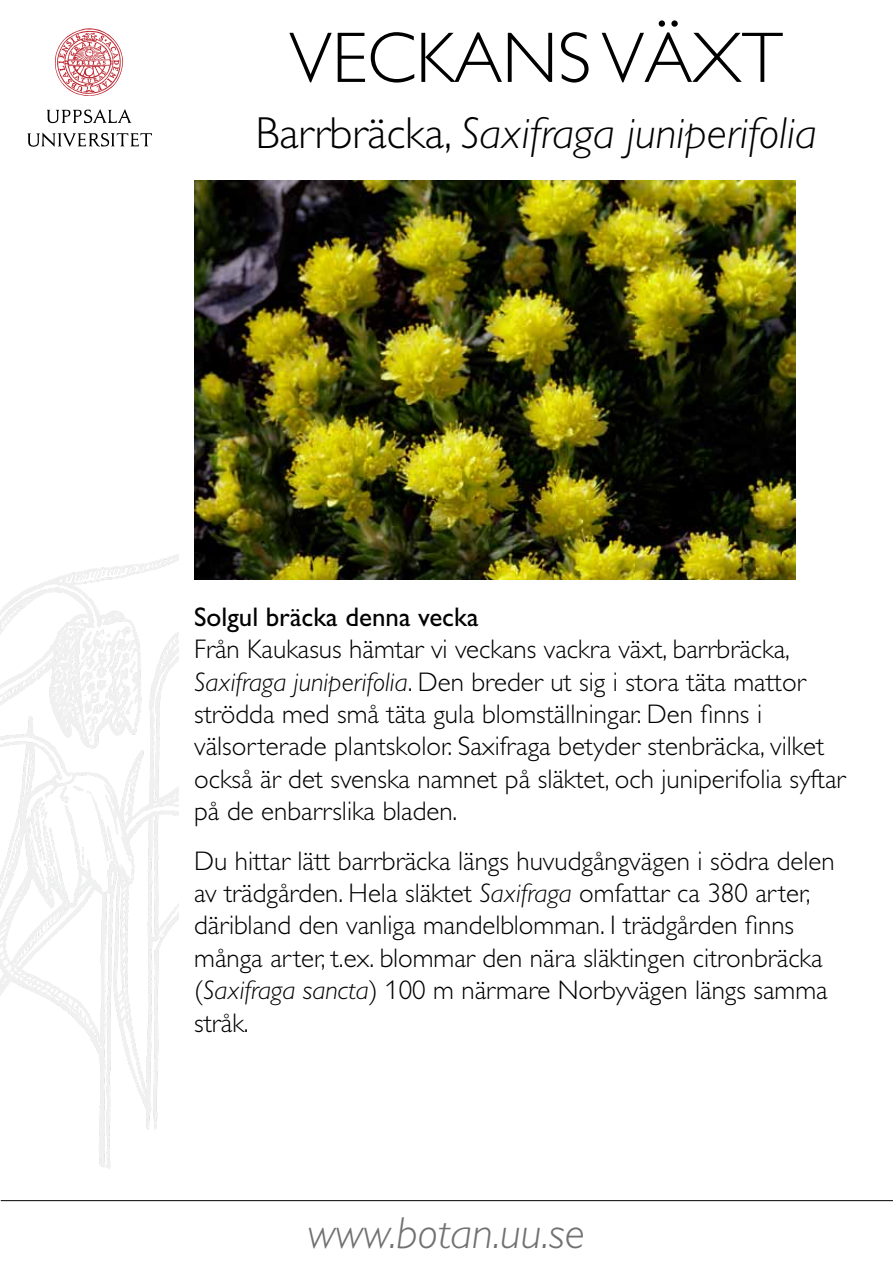
<style>
.page{position:relative;width:893px;height:1263px;background:#fff}
.page>*{position:absolute;margin:0;border:0;box-sizing:border-box;transform-origin:0 0}
.t1{font:300 72px "Gill Alt One";color:#000}
.t2{font:italic 300 45px "Gill Alt One";color:#000}
.t3{font:italic 300 45px "Gill Alt One";color:#707172}
.t4{font:300 27px/32.4px "Gill Alt One";color:#000}
.t5{font:27px "Gill Alt One";color:#000}
.s1{font-style:normal}
.s2{font-style:italic}
</style>
<div class="page">
<img style="left:0;top:554px;width:179px;height:615px">
<hr style="left:1px;top:1200px;width:892px;height:1px;background:#000">
<svg style="left:47px;top:109px;width:85px;height:14px"></svg>
<svg style="left:27px;top:133px;width:125px;height:14px"></svg>
<svg style="left:55px;top:28px;width:68px;height:68px"></svg>
<img style="left:194px;top:180px;width:601px;height:399px">
<h1 class="t1" style="left:289px;top:17px;width:495px">VECKANS VÄXT</h1>
<h2 class="t2" style="left:255px;top:108px;width:563px"><span class="s1">Barrbräcka,</span> Saxifraga juniperifolia</h2>
<p class="t5" style="left:194px;top:601px;width:286px">Solgul bräcka denna vecka</p>
<p class="t4" style="left:194px;top:633px;width:653px">Från Kaukasus hämtar vi veckans vackra växt, barrbräcka, <span class="s2">Saxifraga juniperifolia</span>. Den breder ut sig i stora täta mattor strödda med små täta gula blomställningar. Den finns i välsorterade plantskolor. Saxifraga betyder stenbräcka, vilket också är det svenska namnet på släktet, och juniperifolia syftar på de enbarrslika bladen.</p>
<p class="t4" style="left:194px;top:844px;width:642px">Du hittar lätt barrbräcka längs huvudgångvägen i södra delen av trädgården. Hela släktet <span class="s2">Saxifraga</span> omfattar ca 380 arter, däribland den vanliga mandelblomman. I trädgården finns många arter, t.ex. blommar den nära släktingen citronbräcka (<span class="s2">Saxifraga sancta</span>) 100 m närmare Norbyvägen längs samma stråk.</p>
<h2 class="t3" style="left:308px;top:1208px;width:279px">www.botan.uu.se</h2>
</div>
